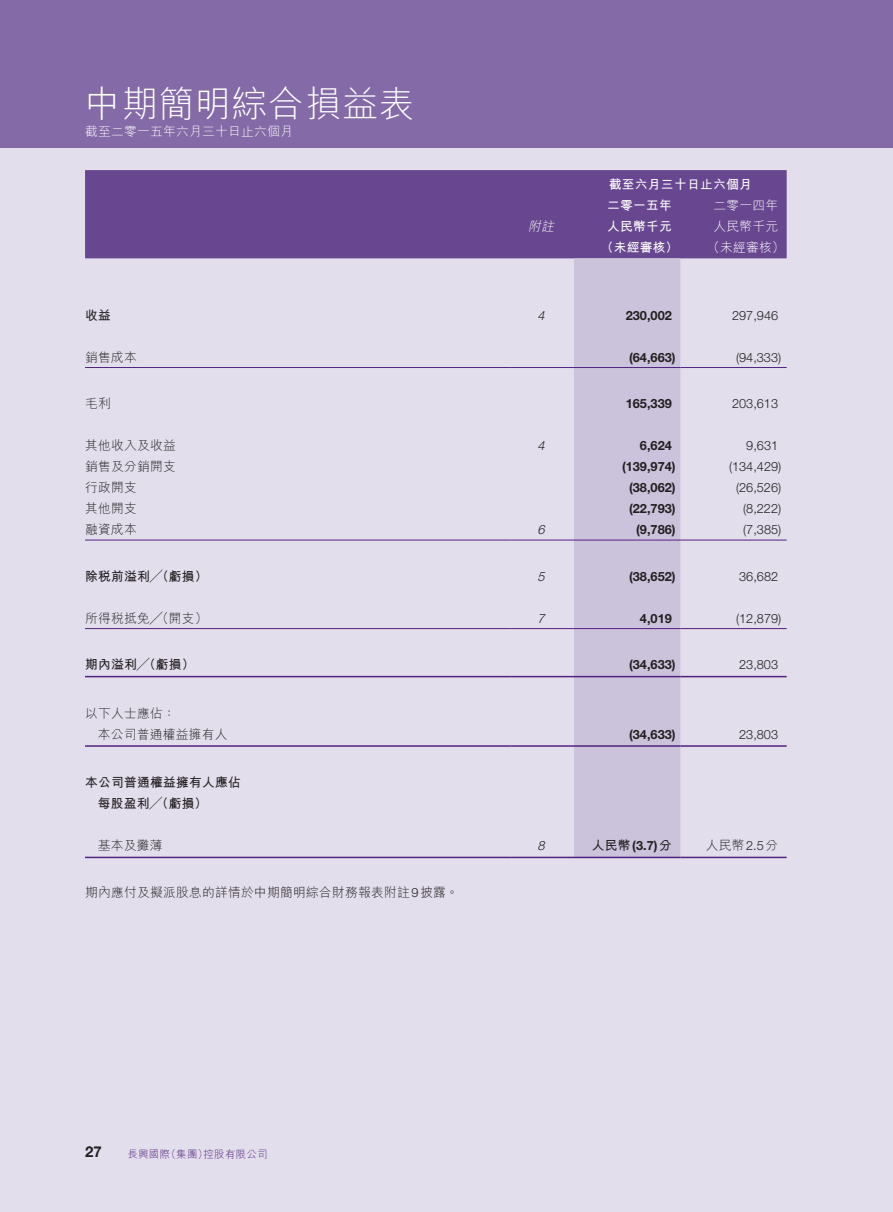
<style>
.page{position:relative;width:893px;height:1212px;background:#fff}
.page>*{position:absolute;margin:0;border:0;box-sizing:border-box;transform-origin:0 0}
.t1{font:300 36px "M Hei HK";letter-spacing:.02em;color:#fff}
.t2{font:700 15px "Helvetica Neue LT Std";color:#231f20}
.t3{font:300 12.75px "M Hei HK";letter-spacing:.02em;color:#231f20}
.t4{font:700 12.75px "Helvetica Neue LT Std";color:#231f20}
.t5{font:300 12.75px "Helvetica Neue LT Std";color:#231f20}
.t6{font:700 12.75px/21px "M Hei HK";letter-spacing:.02em;color:#231f20}
.t7{font:300 12.75px "M Hei HK";letter-spacing:.02em;color:#fff}
.t8{font:700 12.75px "M Hei HK";letter-spacing:.02em;color:#fff}
.t9{font:italic 300 12.75px "Helvetica Neue LT Std";color:#231f20}
.t10{font:italic 300 12.75px "M Hei HK";color:#fff}
.t11{font:300 10.5px "M Hei HK";letter-spacing:.02em;color:#52227f}
.s1{font-family:"Helvetica Neue LT Std"}
.s2{font-family:"M Hei HK"}
</style>
<div class="page">
<div style="left:0;top:0;width:893px;height:170px;background:#846aa6"></div>
<div style="left:0;top:149px;width:893px;height:1063px;background:#e3deec"></div>
<div style="left:85px;top:170px;width:702px;height:88px;background:#694790"></div>
<div style="left:574px;top:258px;width:106px;height:599px;background:#cbc2dc"></div>
<hr style="left:85px;top:367px;width:425px;height:1px;background:#52227f">
<hr style="left:510px;top:367px;width:64px;height:1px;background:#52227f">
<hr style="left:574px;top:367px;width:106px;height:1px;background:#52227f">
<hr style="left:680px;top:367px;width:107px;height:1px;background:#52227f">
<hr style="left:85px;top:540px;width:425px;height:1px;background:#52227f">
<hr style="left:510px;top:540px;width:64px;height:1px;background:#52227f">
<hr style="left:574px;top:540px;width:106px;height:1px;background:#52227f">
<hr style="left:680px;top:540px;width:107px;height:1px;background:#52227f">
<hr style="left:85px;top:628px;width:425px;height:1px;background:#52227f">
<hr style="left:510px;top:628px;width:64px;height:1px;background:#52227f">
<hr style="left:574px;top:628px;width:106px;height:1px;background:#52227f">
<hr style="left:680px;top:628px;width:107px;height:1px;background:#52227f">
<hr style="left:85px;top:676px;width:425px;height:1px;background:#52227f">
<hr style="left:510px;top:676px;width:64px;height:1px;background:#52227f">
<hr style="left:574px;top:676px;width:106px;height:1px;background:#52227f">
<hr style="left:680px;top:676px;width:107px;height:1px;background:#52227f">
<hr style="left:85px;top:745px;width:425px;height:2px;background:#52227f">
<hr style="left:510px;top:745px;width:64px;height:2px;background:#52227f">
<hr style="left:574px;top:745px;width:106px;height:2px;background:#52227f">
<hr style="left:680px;top:745px;width:107px;height:2px;background:#52227f">
<hr style="left:85px;top:857px;width:425px;height:1px;background:#52227f">
<hr style="left:510px;top:857px;width:64px;height:1px;background:#52227f">
<hr style="left:574px;top:857px;width:106px;height:1px;background:#52227f">
<hr style="left:680px;top:857px;width:107px;height:1px;background:#52227f">
<h1 class="t1" style="left:85px;top:86px;width:331px">中期簡明綜合損益表</h1>
<p class="t7" style="left:85px;top:125px;width:209px">截至二零一五年六月三十日止六個月</p>
<p class="t8" style="left:609px;top:176px;width:144px">截至六月三十日止六個月</p>
<p class="t7" style="left:713px;top:199px;width:66px">二零一四年</p>
<p class="t8" style="left:607px;top:197px;width:66px">二零一五年</p>
<p class="t10" style="left:528px;top:220px;width:30px">附註</p>
<p class="t8" style="left:607px;top:218px;width:66px">人民幣千元</p>
<p class="t7" style="left:713px;top:220px;width:66px">人民幣千元</p>
<p class="t8" style="left:601px;top:239px;width:79px">（未經審核）</p>
<p class="t7" style="left:707px;top:241px;width:79px">（未經審核(</p>
<p class="t6" style="left:85px;top:303px;width:27px">收益</p>
<p class="t9" style="left:538px;top:307px;width:12px">4</p>
<p class="t4" style="left:626px;top:307px;width:48px">230,002</p>
<p class="t5" style="left:732px;top:307px;width:48px">297,946</p>
<p class="t3" style="left:85px;top:351px;width:53px">銷售成本</p>
<p class="t4" style="left:629px;top:349px;width:48px">)64,663(</p>
<p class="t5" style="left:736px;top:349px;width:47px">)94,333(</p>
<p class="t3" style="left:85px;top:397px;width:27px">毛利</p>
<p class="t4" style="left:626px;top:396px;width:48px">165,339</p>
<p class="t5" style="left:732px;top:396px;width:48px">203,613</p>
<p class="t3" style="left:85px;top:439px;width:92px">其他收入及收益</p>
<p class="t9" style="left:538px;top:438px;width:12px">4</p>
<p class="t4" style="left:640px;top:438px;width:33px">6,624</p>
<p class="t5" style="left:746px;top:438px;width:33px">9,631</p>
<p class="t3" style="left:85px;top:460px;width:92px">銷售及分銷開支</p>
<p class="t4" style="left:622px;top:459px;width:55px">)139,974(</p>
<p class="t5" style="left:729px;top:459px;width:54px">)134,429(</p>
<p class="t3" style="left:85px;top:481px;width:53px">行政開支</p>
<p class="t4" style="left:629px;top:480px;width:48px">)38,062(</p>
<p class="t5" style="left:736px;top:480px;width:47px">)26,526(</p>
<p class="t3" style="left:85px;top:502px;width:53px">其他開支</p>
<p class="t4" style="left:629px;top:501px;width:48px">)22,793(</p>
<p class="t5" style="left:743px;top:501px;width:40px">)8,222(</p>
<p class="t3" style="left:85px;top:523px;width:53px">融資成本</p>
<p class="t9" style="left:538px;top:522px;width:12px">6</p>
<p class="t4" style="left:636px;top:522px;width:41px">)9,786(</p>
<p class="t5" style="left:743px;top:522px;width:40px">)7,385(</p>
<p class="t6" style="left:85px;top:564px;width:124px">除稅前溢利╱（虧損(</p>
<p class="t9" style="left:538px;top:568px;width:12px">5</p>
<p class="t4" style="left:629px;top:568px;width:48px">)38,652(</p>
<p class="t5" style="left:739px;top:568px;width:40px">36,682</p>
<p class="t3" style="left:85px;top:612px;width:124px">所得稅抵免╱（開支(</p>
<p class="t9" style="left:538px;top:610px;width:12px">7</p>
<p class="t4" style="left:640px;top:610px;width:33px">4,019</p>
<p class="t5" style="left:736px;top:610px;width:47px">)12,879(</p>
<p class="t6" style="left:85px;top:653px;width:111px">期內溢利╱（虧損(</p>
<p class="t3" style="left:85px;top:706px;width:92px">以下人士應佔：</p>
<p class="t4" style="left:629px;top:657px;width:48px">)34,633(</p>
<p class="t5" style="left:739px;top:657px;width:40px">23,803</p>
<p class="t3" style="left:98px;top:727px;width:131px">本公司普通權益擁有人</p>
<p class="t6" style="left:98px;top:771px;width:145px;text-indent:-13px">本公司普通權益擁有人應佔每股盈利╱（虧損(</p>
<p class="t4" style="left:629px;top:726px;width:48px">)34,633(</p>
<p class="t5" style="left:739px;top:726px;width:40px">23,803</p>
<p class="t3" style="left:98px;top:839px;width:66px">基本及攤薄</p>
<p class="t3" style="left:85px;top:886px;width:375px">期內應付及擬派股息的詳情於中期簡明綜合財務報表附註<span class="s1">9</span>披露。</p>
<p class="t9" style="left:538px;top:838px;width:12px">8</p>
<p class="t4" style="left:592px;top:838px;width:81px"><span class="s2">人民幣</span> (3.7 <span class="s2">分</span>)</p>
<p class="t3" style="left:706px;top:839px;width:74px">人民幣<span class="s1">2.5</span>分</p>
<p class="t2" style="left:85px;top:1142px;width:18px">27</p>
<p class="t11" style="left:166px;top:1148px;width:44px">（集團）</p>
<p class="t11" style="left:204px;top:1148px;width:66px">控股有限公司</p>
<p class="t11" style="left:128px;top:1148px;width:44px">長興國際</p>
</div>
